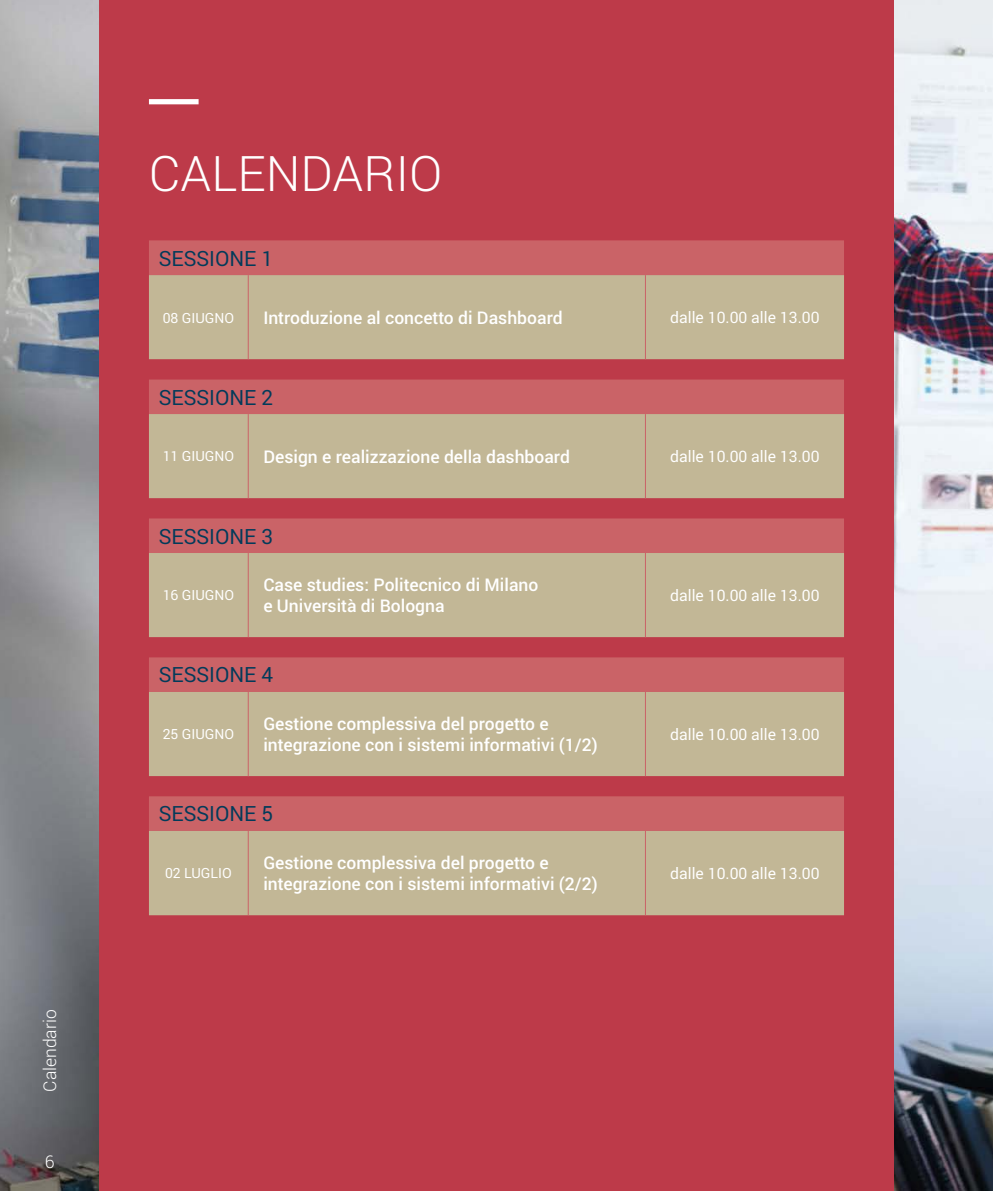
<style>
.page{position:relative;width:993px;height:1191px;background:#fff}
.page>*{position:absolute;margin:0;border:0;box-sizing:border-box;transform-origin:0 0}
.t1{font:300 49px "Roboto";color:#fff}
.t2{font:21px "Roboto";color:#023b5a}
.t3{font:500 17.5px/21px "Roboto";color:#fff}
.t4{font:300 17.5px "Roboto";color:#fff}
.t5{font:15.75px "Roboto";color:#fff}
.t6{font:14px "Roboto";color:#fff}
</style>
<div class="page">
<img style="left:0;top:0;width:99px;height:1191px">
<img style="left:893px;top:0;width:99px;height:1191px">
<div style="left:99px;top:0;width:794px;height:1191px;background:#bd3a49"></div>
<div style="left:149px;top:99px;width:49px;height:5px;background:#fff"></div>
<div style="left:149px;top:240px;width:694px;height:35px;background:#ca6367"></div>
<svg style="left:149px;top:275px;width:694px;height:640px;background:#c3a88d"></svg>
<svg style="left:149px;top:359px;width:694px;height:437px;fill:#c2b796"></svg>
<hr style="left:248px;top:275px;width:1px;height:84px;background:#ca6367">
<hr style="left:645px;top:275px;width:1px;height:84px;background:#ca6367">
<hr style="left:248px;top:414px;width:1px;height:84px;background:#ca6367">
<hr style="left:645px;top:414px;width:1px;height:84px;background:#ca6367">
<hr style="left:248px;top:553px;width:1px;height:84px;background:#ca6367">
<hr style="left:645px;top:553px;width:1px;height:84px;background:#ca6367">
<hr style="left:248px;top:692px;width:1px;height:84px;background:#ca6367">
<hr style="left:645px;top:692px;width:1px;height:84px;background:#ca6367">
<hr style="left:248px;top:831px;width:1px;height:84px;background:#ca6367">
<hr style="left:645px;top:831px;width:1px;height:84px;background:#ca6367">
<p class="t4" style="left:38px;top:1091px;width:84px;rotate:-90deg">Calendario</p>
<p class="t4" style="left:45px;top:1149px;width:11px">6</p>
<h1 class="t1" style="left:149px;top:139px;width:295px">CALENDARIO</h1>
<p class="t2" style="left:159px;top:244px;width:116px">SESSIONE 1</p>
<p class="t6" style="left:163px;top:308px;width:73px">08 GIUGNO</p>
<p class="t3" style="left:263px;top:306px;width:301px">Introduzione al concetto di Dashboard</p>
<p class="t5" style="left:670px;top:307px;width:151px">dalle 10.00 alle 13.00</p>
<p class="t2" style="left:159px;top:382px;width:116px">SESSIONE 2</p>
<p class="t6" style="left:163px;top:447px;width:73px">11 GIUGNO</p>
<p class="t3" style="left:263px;top:445px;width:308px">Design e realizzazione della dashboard</p>
<p class="t5" style="left:670px;top:445px;width:151px">dalle 10.00 alle 13.00</p>
<p class="t2" style="left:159px;top:521px;width:116px">SESSIONE 3</p>
<p class="t6" style="left:163px;top:586px;width:73px">16 GIUGNO</p>
<p class="t3" style="left:263px;top:574px;width:276px">Case studies: Politecnico di Milano e Università di Bologna</p>
<p class="t5" style="left:670px;top:584px;width:151px">dalle 10.00 alle 13.00</p>
<p class="t2" style="left:159px;top:660px;width:116px">SESSIONE 4</p>
<p class="t6" style="left:163px;top:724px;width:73px">25 GIUGNO</p>
<p class="t3" style="left:263px;top:713px;width:336px">Gestione complessiva del progetto e integrazione con i sistemi informativi (1/2)</p>
<p class="t5" style="left:670px;top:723px;width:151px">dalle 10.00 alle 13.00</p>
<p class="t2" style="left:159px;top:799px;width:116px">SESSIONE 5</p>
<p class="t6" style="left:165px;top:863px;width:68px">02 LUGLIO</p>
<p class="t3" style="left:263px;top:852px;width:336px">Gestione complessiva del progetto e integrazione con i sistemi informativi (2/2)</p>
<p class="t5" style="left:670px;top:862px;width:151px">dalle 10.00 alle 13.00</p>
</div>
